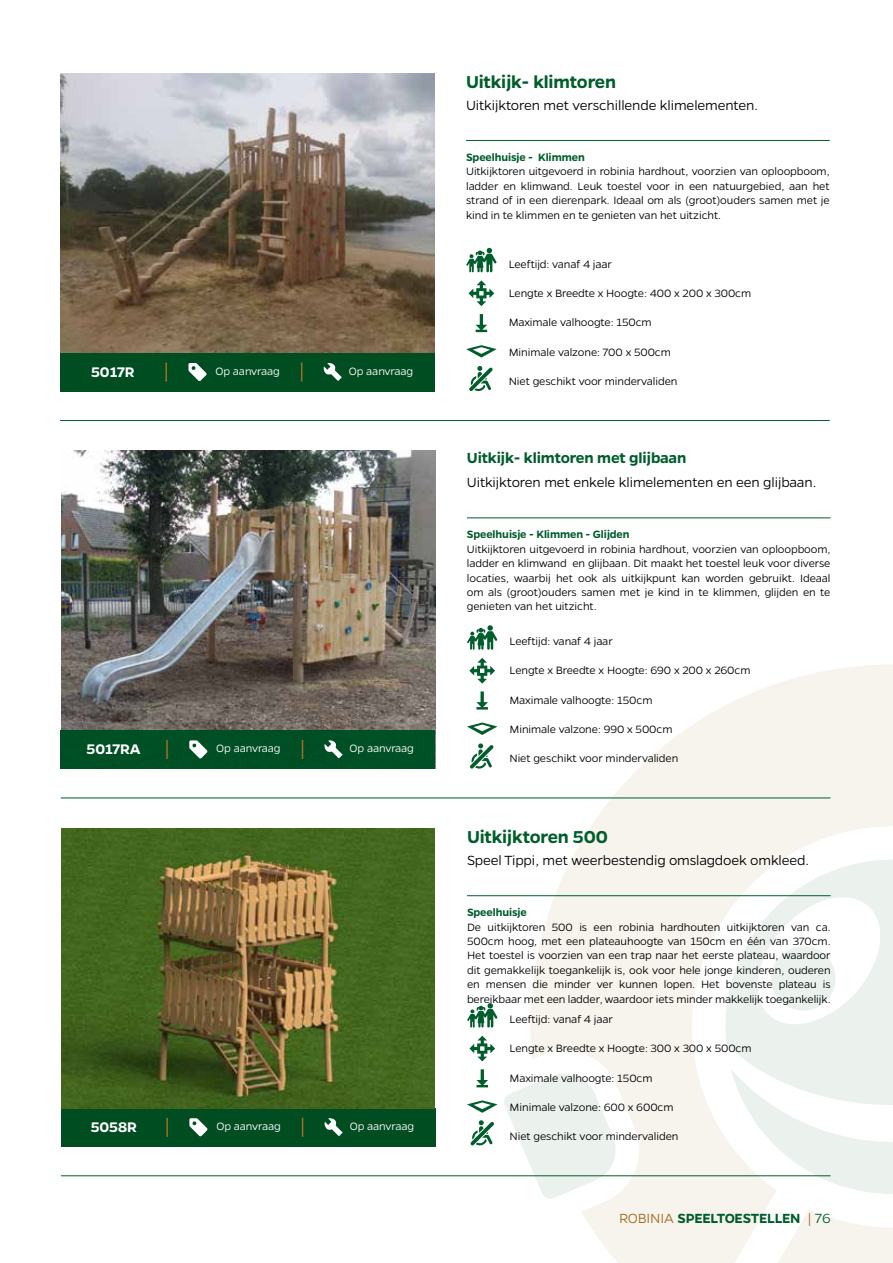
<style>
.page{position:relative;width:893px;height:1263px;background:#fff}
.page>*{position:absolute;margin:0;border:0;box-sizing:border-box;transform-origin:0 0}
.t1{font:600 19.5px "Gentona";letter-spacing:-.01em;color:#005d2c}
.t2{font:600 16.5px "Gentona";letter-spacing:-.01em;color:#005d2c}
.t3{font:600 15.75px "Gentona";color:#fff}
.t4{font:300 15px "Gentona";letter-spacing:-.01em;color:#000}
.t5{font:600 15px "Gentona";letter-spacing:-.02em;color:#005d2c}
.t6{font:300 12px/14.4px "Gentona";letter-spacing:-.01em;color:#000;text-align:justify}
.t7{font:300 12px "Gentona";letter-spacing:-.01em;color:#fff}
.t8{font:600 12px "Gentona";letter-spacing:-.01em;color:#005d2c}
.s1{font-weight:300;color:#a16e21}
.s2{font-weight:300}
</style>
<div class="page">
<svg style="left:525px;top:665px;width:368px;height:598px;fill:#f7f3ed"></svg>
<svg style="left:725px;top:859px;width:168px;height:335px"></svg>
<hr style="left:60px;top:420px;width:770px;height:1px;background:#005d2c">
<div style="left:60px;top:353px;width:374px;height:38px;background:#004d22"></div>
<svg style="left:323px;top:363px;width:19px;height:18px"></svg>
<svg style="left:301px;top:362px;width:1px;height:20px"></svg>
<svg style="left:188px;top:363px;width:19px;height:18px"></svg>
<hr style="left:165px;top:362px;width:2px;height:20px;background:#a16e21">
<svg style="left:469px;top:366px;width:24px;height:25px"></svg>
<svg style="left:466px;top:345px;width:31px;height:13px"></svg>
<svg style="left:476px;top:314px;width:11px;height:18px"></svg>
<svg style="left:468px;top:280px;width:26px;height:26px"></svg>
<svg style="left:466px;top:248px;width:31px;height:24px"></svg>
<hr style="left:466px;top:140px;width:364px;height:1px;background:#005d2c">
<img style="left:60px;top:73px;width:375px;height:280px">
<hr style="left:61px;top:797px;width:769px;height:1px;background:#005d2c">
<img style="left:61px;top:451px;width:374px;height:279px">
<div style="left:61px;top:730px;width:374px;height:38px;background:#005025"></div>
<svg style="left:324px;top:740px;width:19px;height:18px"></svg>
<svg style="left:302px;top:740px;width:1px;height:19px"></svg>
<svg style="left:189px;top:740px;width:18px;height:19px"></svg>
<svg style="left:166px;top:740px;width:2px;height:19px"></svg>
<svg style="left:470px;top:743px;width:24px;height:25px"></svg>
<svg style="left:467px;top:722px;width:30px;height:13px"></svg>
<svg style="left:476px;top:691px;width:12px;height:18px"></svg>
<svg style="left:469px;top:658px;width:26px;height:26px"></svg>
<svg style="left:467px;top:625px;width:30px;height:25px"></svg>
<hr style="left:467px;top:517px;width:363px;height:1px;background:#005d2c">
<hr style="left:61px;top:1175px;width:770px;height:1px;background:#005d2c">
<div style="left:61px;top:1108px;width:374px;height:38px;background:#004d22"></div>
<svg style="left:324px;top:1118px;width:19px;height:18px"></svg>
<svg style="left:302px;top:1118px;width:1px;height:19px"></svg>
<svg style="left:189px;top:1118px;width:19px;height:18px"></svg>
<svg style="left:166px;top:1118px;width:2px;height:19px"></svg>
<svg style="left:467px;top:1069px;width:153px;height:131px"></svg>
<svg style="left:469px;top:1036px;width:26px;height:25px"></svg>
<svg style="left:467px;top:1003px;width:30px;height:24px"></svg>
<hr style="left:467px;top:895px;width:364px;height:1px;background:#005d2c">
<img style="left:61px;top:828px;width:374px;height:280px">
<h3 class="t3" style="left:91px;top:363px;width:45px">5017R</h3>
<p class="t7" style="left:215px;top:365px;width:66px">Op aanvraag</p>
<p class="t7" style="left:349px;top:365px;width:66px">Op aanvraag</p>
<h3 class="t3" style="left:87px;top:740px;width:56px">5017RA</h3>
<p class="t7" style="left:216px;top:742px;width:66px">Op aanvraag</p>
<p class="t7" style="left:350px;top:742px;width:66px">Op aanvraag</p>
<h3 class="t3" style="left:91px;top:1118px;width:47px">5058R</h3>
<p class="t7" style="left:216px;top:1120px;width:66px">Op aanvraag</p>
<p class="t7" style="left:350px;top:1120px;width:66px">Op aanvraag</p>
<h1 class="t1" style="left:466px;top:71px;width:151px">Uitkijk- klimtoren</h1>
<p class="t4" style="left:466px;top:97px;width:293px">Uitkijktoren met verschillende klimelementen.</p>
<p class="t8" style="left:466px;top:150px;width:120px">Speelhuisje - Klimmen</p>
<p class="t6" style="left:466px;top:164px;width:365px">Uitkijktoren uitgevoerd in robinia hardhout, voorzien van oploopboom, ladder en klimwand. Leuk toestel voor in een natuurgebied, aan het strand of in een dierenpark. Ideaal om als (groot)ouders samen met je kind in te klimmen en te genieten van het uitzicht.</p>
<p class="t6" style="left:509px;top:257px;width:105px">Leeftijd: vanaf 4 jaar</p>
<p class="t6" style="left:509px;top:286px;width:244px">Lengte x Breedte x Hoogte: 400 x 200 x 300cm</p>
<p class="t6" style="left:509px;top:315px;width:145px">Maximale valhoogte: 150cm</p>
<p class="t6" style="left:509px;top:344px;width:164px">Minimale valzone: 700 x 500cm</p>
<p class="t6" style="left:509px;top:374px;width:170px">Niet geschikt voor mindervaliden</p>
<h2 class="t2" style="left:467px;top:448px;width:221px">Uitkijk- klimtoren met glijbaan</h2>
<p class="t4" style="left:467px;top:474px;width:351px">Uitkijktoren met enkele klimelementen en een glijbaan.</p>
<p class="t8" style="left:467px;top:528px;width:164px">Speelhuisje - Klimmen - Glijden</p>
<p class="t6" style="left:467px;top:542px;width:365px">Uitkijktoren uitgevoerd in robinia hardhout, voorzien van oploopboom, ladder en klimwand en glijbaan. Dit maakt het toestel leuk voor diverse locaties, waarbij het ook als uitkijkpunt kan worden gebruikt. Ideaal om als (groot)ouders samen met je kind in te klimmen, glijden en te genieten van het uitzicht.</p>
<p class="t6" style="left:509px;top:634px;width:105px">Leeftijd: vanaf 4 jaar</p>
<p class="t6" style="left:509px;top:663px;width:242px">Lengte x Breedte x Hoogte: 690 x 200 x 260cm</p>
<p class="t6" style="left:509px;top:693px;width:145px">Maximale valhoogte: 150cm</p>
<p class="t6" style="left:509px;top:722px;width:165px">Minimale valzone: 990 x 500cm</p>
<p class="t6" style="left:509px;top:751px;width:170px">Niet geschikt voor mindervaliden</p>
<h1 class="t1" style="left:467px;top:826px;width:142px">Uitkijktoren 500</h1>
<p class="t4" style="left:467px;top:852px;width:343px">Speel Tippi, met weerbestendig omslagdoek omkleed.</p>
<p class="t8" style="left:467px;top:905px;width:61px">Speelhuisje</p>
<p class="t6" style="left:467px;top:919px;width:365px">De uitkijktoren 500 is een robinia hardhouten uitkijktoren van ca.<br>500cm hoog, met een plateauhoogte van 150cm en één van 370cm.<br>Het toestel is voorzien van een trap naar het eerste plateau, waardoor dit gemakkelijk toegankelijk is, ook voor hele jonge kinderen, ouderen en mensen die minder ver kunnen lopen. Het bovenste plateau is bereikbaar met een ladder, waardoor iets minder makkelijk toegankelijk.</p>
<p class="t6" style="left:510px;top:1012px;width:105px">Leeftijd: vanaf 4 jaar</p>
<p class="t6" style="left:510px;top:1041px;width:244px">Lengte x Breedte x Hoogte: 300 x 300 x 500cm</p>
<p class="t6" style="left:510px;top:1070px;width:145px">Maximale valhoogte: 150cm</p>
<p class="t6" style="left:510px;top:1100px;width:165px">Minimale valzone: 600 x 600cm</p>
<p class="t6" style="left:510px;top:1129px;width:170px">Niet geschikt voor mindervaliden</p>
<p class="t5" style="left:619px;top:1210px;width:213px"><span class="s1">ROBINIA</span> SPEELTOESTELLEN <span class="s1">|</span> <span class="s2">76</span></p>
</div>
